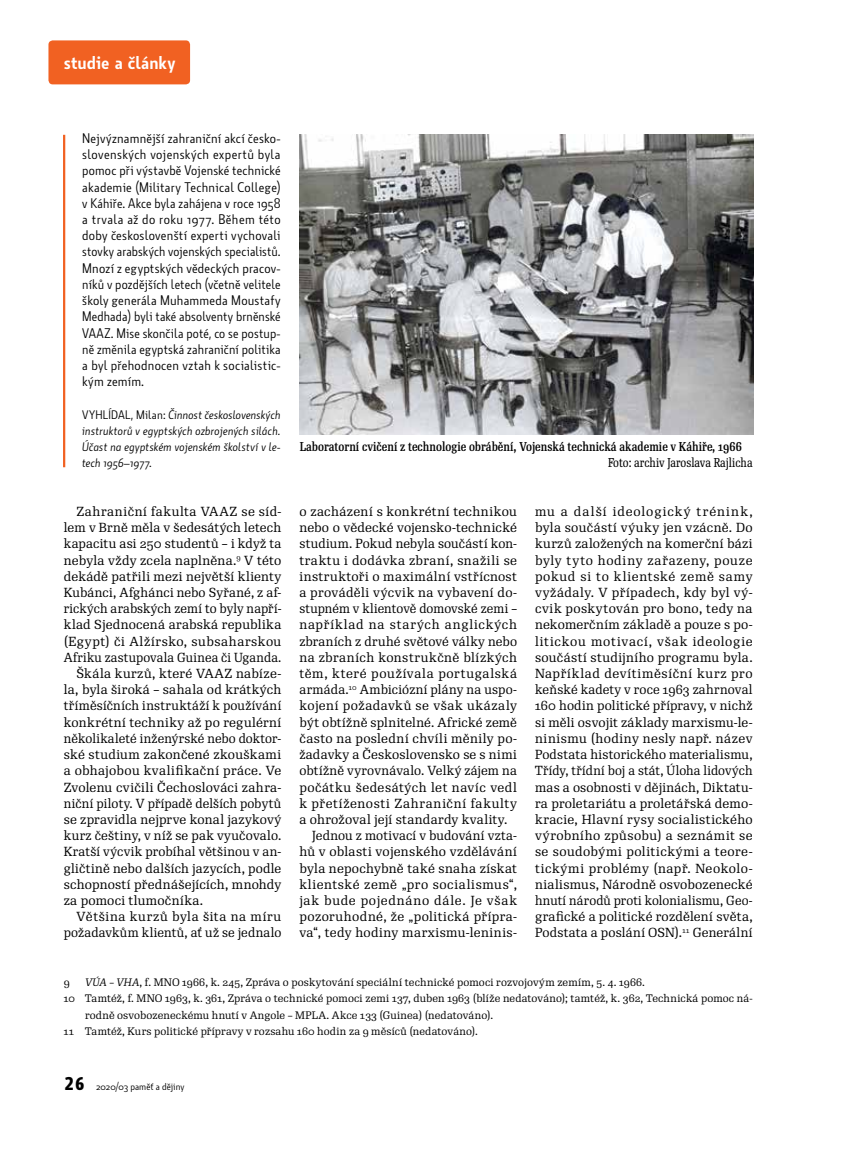
<style>
.page{position:relative;width:859px;height:1149px;background:#fff}
.page>*{position:absolute;margin:0;border:0;box-sizing:border-box;transform-origin:0 0}
.t1{font:600 18px "Botanika Std";letter-spacing:.005em;color:#fff}
.t2{font:13.5px/16.2px "Botanika Std";letter-spacing:.02em;color:#000;text-align:justify}
.t3{font:12.75px/16.2px "Re Public Std";letter-spacing:.025em;color:#000;text-align:justify}
.t4{font:12.75px "Re Public Std";letter-spacing:.045em;color:#000}
.t5{font:12.75px "Re Public Std";letter-spacing:.005em;color:#000;scale:.96 1}
.t6{font:12.75px "Re Public Std";letter-spacing:.055em;color:#000}
.t7{font:12.75px "Re Public Std";letter-spacing:.025em;color:#000;scale:.95 1}
.t8{font:12.75px "Re Public Std";color:#000;scale:.96 1}
.t9{font:12.75px "Re Public Std";letter-spacing:.06em;color:#000}
.t10{font:500 12.45px "Re Public Std Cond";color:#000}
.t11{font:12.45px "Re Public Std Cond";color:#000}
.t12{font:italic 12px/16.2px "Botanika Std";letter-spacing:.015em;color:#000;text-align:justify}
.t13{font:10.5px "Re Public Std";letter-spacing:.01em;color:#000}
.t14{font:9.75px "Botanika Std";color:#000}
.s1{font-style:normal}
.s2{font-style:italic}
.s3{font-family:"Botanika Mono";font-weight:700;font-size:18px}
</style>
<div class="page">
<div style="left:48px;top:40px;width:142px;height:44px;background:#f16122;border-radius:4px"></div>
<hr style="left:63px;top:135px;width:2px;height:332px;background:#f16122">
<img style="left:300px;top:135px;width:453px;height:299px">
<h1 class="t1" style="left:64px;top:50px;width:113px">studie a články</h1>
<p class="t2" style="left:82px;top:130px;width:200px">Nejvýznamnější zahraniční akcí česko&shy;slovenských vojenských expertů byla pomoc při výstavbě Vojenské technické akademie (Military Technical College) v Káhiře. Akce byla zahájena v roce 1958 a trvala až do roku 1977. Během této doby českoslovenští experti vychovali stovky arabských vojenských specialistů.<br>Mnozí z egyptských vědeckých pracov&shy;níků v pozdějších letech (včetně velitele školy generála Muhammeda Moustafy Medhada) byli také absolventy brněnské VAAZ. Mise skončila poté, co se postup&shy;ně změnila egyptská zahraniční politika a byl přehodnocen vztah k socialistic&shy;kým zemím.</p>
<p class="t12" style="left:82px;top:406px;width:200px"><span class="s1">VYHLÍDAL, Milan:</span> Činnost československých instruktorů v egyptských ozbrojených silách.<br>Účast na egyptském vojenském školství v le&shy;tech 1956–1977<span class="s1">.</span></p>
<p class="t4" style="left:77px;top:503px;width:206px">Zahraniční fakulta VAAZ se síd-</p>
<p class="t3" style="left:64px;top:519px;width:219px">lem v Brně měla v šedesátých letech</p>
<p class="t3" style="left:64px;top:535px;width:219px">kapacitu asi 250 studentů – i když ta</p>
<p class="t3" style="left:64px;top:552px;width:219px">nebyla vždy zcela naplněna.<sup>9</sup> V této</p>
<p class="t3" style="left:64px;top:568px;width:219px">dekádě patřili mezi největší klienty</p>
<p class="t3" style="left:64px;top:584px;width:219px">Kubánci, Afghánci nebo Syřané, z af-</p>
<p class="t5" style="left:64px;top:600px;width:228px">rických arabských zemí to byly napří-</p>
<p class="t3" style="left:64px;top:616px;width:219px">klad Sjednocená arabská republika</p>
<p class="t4" style="left:64px;top:632px;width:219px">(Egypt) či Alžírsko, subsaharskou</p>
<p class="t7" style="left:64px;top:649px;width:231px">Afriku zastupovala Guinea či Uganda.</p>
<p class="t3" style="left:77px;top:665px;width:206px">Škála kurzů, které VAAZ nabíze-</p>
<p class="t3" style="left:64px;top:681px;width:219px">la, byla široká – sahala od krátkých</p>
<p class="t3" style="left:64px;top:697px;width:219px">tříměsíčních instruktáží k používání</p>
<p class="t3" style="left:64px;top:714px;width:219px">konkrétní techniky až po regulérní</p>
<p class="t5" style="left:64px;top:730px;width:228px">několikaleté inženýrské nebo doktor-</p>
<p class="t3" style="left:64px;top:746px;width:219px">ské studium zakončené zkouškami</p>
<p class="t3" style="left:64px;top:762px;width:219px">a obhajobou kvalifikační práce. Ve</p>
<p class="t3" style="left:64px;top:778px;width:219px">Zvolenu cvičili Čechoslováci zahra-</p>
<p class="t5" style="left:64px;top:794px;width:228px">niční piloty. V případě delších pobytů</p>
<p class="t3" style="left:64px;top:811px;width:219px">se zpravidla nejprve konal jazykový</p>
<p class="t3" style="left:64px;top:827px;width:219px">kurz češtiny, v níž se pak vyučovalo.</p>
<p class="t3" style="left:64px;top:843px;width:219px">Kratší výcvik probíhal většinou v an-</p>
<p class="t3" style="left:64px;top:859px;width:219px">gličtině nebo dalších jazycích, podle</p>
<p class="t3" style="left:64px;top:876px;width:219px">schopností přednášejících, mnohdy</p>
<p class="t3" style="left:64px;top:892px;width:141px">za pomoci tlumočníka.</p>
<p class="t4" style="left:77px;top:908px;width:206px">Většina kurzů byla šita na míru</p>
<p class="t3" style="left:64px;top:924px;width:219px">požadavkům klientů, ať už se jednalo</p>
<p class="t10" style="left:300px;top:438px;width:444px">Laboratorní cvičení z technologie obrábění, Vojenská technická akademie v Káhiře, 1966</p>
<p class="t11" style="left:608px;top:455px;width:146px">Foto: archiv Jaroslava Rajlicha</p>
<p class="t3" style="left:299px;top:503px;width:219px">o zacházení s konkrétní technikou</p>
<p class="t3" style="left:299px;top:519px;width:219px">nebo o vědecké vojensko-technické</p>
<p class="t3" style="left:299px;top:535px;width:219px">studium. Pokud nebyla součástí kon-</p>
<p class="t4" style="left:299px;top:551px;width:219px">traktu i dodávka zbraní, snažili se</p>
<p class="t3" style="left:299px;top:568px;width:219px">instruktoři o maximální vstřícnost</p>
<p class="t3" style="left:299px;top:584px;width:219px">a prováděli výcvik na vybavení do-</p>
<p class="t8" style="left:299px;top:600px;width:228px">stupném v klientově domovské zemi –</p>
<p class="t9" style="left:299px;top:616px;width:219px">například na starých anglických</p>
<p class="t3" style="left:299px;top:633px;width:219px">zbraních z druhé světové války nebo</p>
<p class="t3" style="left:299px;top:649px;width:219px">na zbraních konstrukčně blízkých</p>
<p class="t4" style="left:299px;top:665px;width:219px">těm, které používala portugalská</p>
<p class="t3" style="left:299px;top:681px;width:219px">armáda.<sup>10</sup> Ambiciózní plány na uspo-</p>
<p class="t3" style="left:299px;top:697px;width:219px">kojení požadavků se však ukázaly</p>
<p class="t3" style="left:299px;top:714px;width:219px">být obtížně splnitelné. Africké země</p>
<p class="t3" style="left:299px;top:730px;width:219px">často na poslední chvíli měnily po-</p>
<p class="t3" style="left:299px;top:746px;width:219px">žadavky a Československo se s nimi</p>
<p class="t3" style="left:299px;top:762px;width:219px">obtížně vyrovnávalo. Velký zájem na</p>
<p class="t3" style="left:299px;top:778px;width:219px">počátku šedesátých let navíc vedl</p>
<p class="t6" style="left:299px;top:794px;width:219px">k přetíženosti Zahraniční fakulty</p>
<p class="t3" style="left:299px;top:811px;width:210px">a ohrožoval její standardy kvality.</p>
<p class="t3" style="left:312px;top:827px;width:206px">Jednou z motivací v budování vzta-</p>
<p class="t3" style="left:299px;top:843px;width:219px">hů v oblasti vojenského vzdělávání</p>
<p class="t3" style="left:299px;top:859px;width:219px">byla nepochybně také snaha získat</p>
<p class="t4" style="left:299px;top:875px;width:219px">klientské země „pro socialismus“,</p>
<p class="t6" style="left:299px;top:892px;width:219px">jak bude pojednáno dále. Je však</p>
<p class="t3" style="left:299px;top:908px;width:219px">pozoruhodné, že „politická přípra-</p>
<p class="t3" style="left:299px;top:924px;width:219px">va“, tedy hodiny marxismu-leninis-</p>
<p class="t3" style="left:535px;top:503px;width:219px">mu a další ideologický trénink, byla součástí výuky jen vzácně. Do kurzů založených na komerční bázi byly tyto hodiny zařazeny, pouze pokud si to klientské země samy vyžádaly. V případech, kdy byl vý&shy;cvik poskytován pro bono, tedy na nekomerčním základě a pouze s po&shy;litickou motivací, však ideologie součástí studijního programu byla.<br>Například devítiměsíční kurz pro keňské kadety v roce 1963 zahrnoval 160 hodin politické přípravy, v nichž si měli osvojit základy marxismu-le&shy;ninismu (hodiny nesly např. název Podstata historického materialismu, Třídy, třídní boj a stát, Úloha lidových mas a osobnosti v dějinách, Diktatu&shy;ra proletariátu a proletářská demo&shy;kracie, Hlavní rysy socialistického výrobního způsobu) a seznámit se se soudobými politickými a teore&shy;tickými problémy (např. Neokolo&shy;nialismus, Národně osvobozenecké hnutí národů proti kolonialismu, Geo&shy;grafické a politické rozdělení světa, Podstata a poslání OSN).<sup>11</sup> Generální</p>
<p class="t13" style="left:64px;top:975px;width:8px">9</p>
<p class="t13" style="left:85px;top:975px;width:561px"><span class="s2">VÚA – VHA</span>, f. MNO 1966, k. 245, Zpráva o poskytování speciální technické pomoci rozvojovým zemím, 5. 4. 1966.</p>
<p class="t13" style="left:64px;top:991px;width:690px">10 Tamtéž, f. MNO 1963, k. 361, Zpráva o technické pomoci zemi 137, duben 1963 (blíže nedatováno); tamtéž, k. 362, Technická pomoc ná-</p>
<p class="t13" style="left:85px;top:1007px;width:410px">rodně osvobozeneckému hnutí v Angole – MPLA. Akce 133 (Guinea) (nedatováno).</p>
<p class="t13" style="left:64px;top:1023px;width:415px">11 Tamtéž, Kurs politické přípravy v rozsahu 160 hodin za 9 měsíců (nedatováno).</p>
<p class="t14" style="left:64px;top:1079px;width:122px"><span class="s3">26</span> 2020/03 paměť a dějiny</p>
</div>
